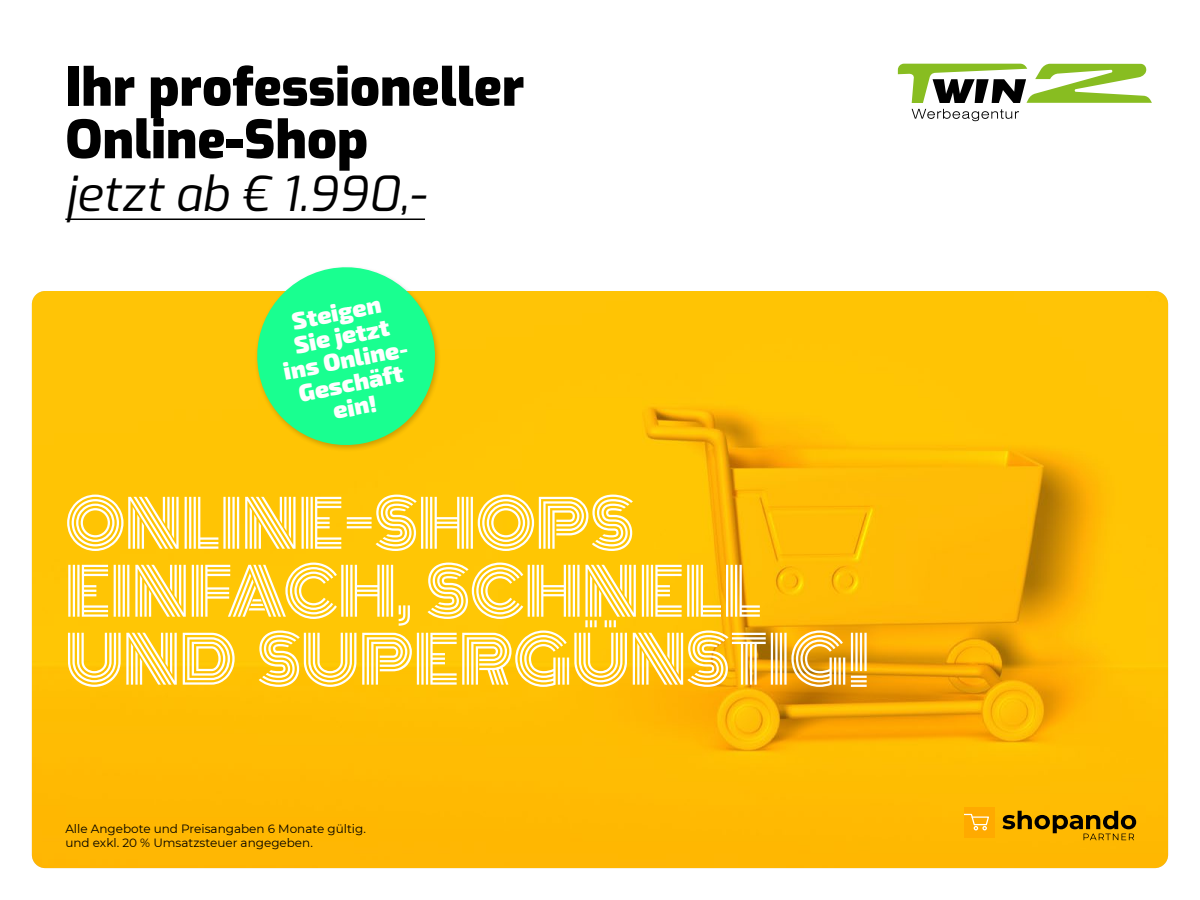
<style>
.page{position:relative;width:1200px;height:900px;background:#fff}
.page>*{position:absolute;margin:0;border:0;box-sizing:border-box;transform-origin:0 0}
.t1{font:64.2px/67.9px "Monoton";color:#fff}
.t2{font:900 52.5px/52.5px "Exo";color:#000}
.t3{font:italic 48px "Exo";color:#000}
.t4{font:900 24px/24px "Exo 2";color:#fff;text-align:center}
.t5{font:12px/14.4px "Montserrat";color:#000}
</style>
<div class="page">
<img style="left:32px;top:291px;width:1136px;height:577px">
<svg style="left:912px;top:109px;width:107px;height:12px"></svg>
<svg style="left:898px;top:64px;width:254px;height:39px"></svg>
<hr style="left:65px;top:219px;width:360px;height:1px;background:#000">
<svg style="left:250px;top:267px;width:193px;height:186px;background:#5ff077"></svg>
<div style="left:965px;top:807px;width:30px;height:30px;background:#fa0"></div>
<svg style="left:965px;top:813px;width:24px;height:17px"></svg>
<svg style="left:1003px;top:811px;width:133px;height:29px;background:#b08001"></svg>
<h2 class="t2" style="left:65px;top:58px;width:461px">Ihr professioneller<br>Online-Shop</h2>
<h3 class="t3" style="left:65px;top:158px;width:361px">jetzt ab € 1.990,-</h3>
<h3 class="t4" style="left:272px;top:312px;width:131px;rotate:-11deg">Steigen<br>Sie jetzt ins Online-<br>Geschäft ein!</h3>
<h1 class="t1" style="left:65px;top:491px;width:806px">ONLINE-SHOPS<br>EINFACH, SCHNELL<br>UND SUPERGÜNSTIG!</h1>
<p class="t5" style="left:65px;top:821px;width:302px">Alle Angebote und Preisangaben 6 Monate gültig. und exkl. 20 % Umsatzsteuer angegeben.</p>
</div>
